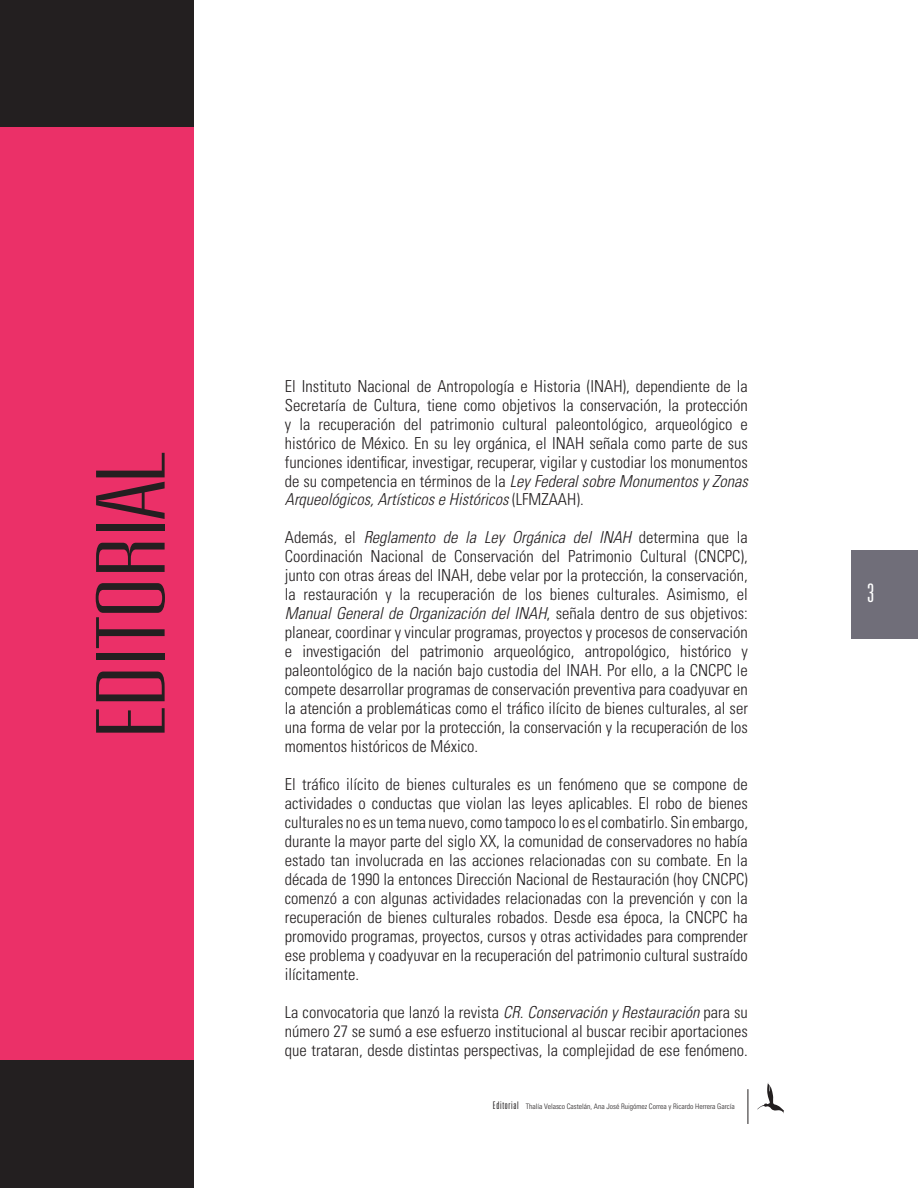
<style>
.page{position:relative;width:918px;height:1188px;background:#fff}
.page>*{position:absolute;margin:0;border:0;box-sizing:border-box;transform-origin:0 0}
.t1{font:100 ultra-condensed 94.95px "Univers LT Std";color:#231f20;scale:1.79 1}
.t2{font:300 ultra-condensed 25.5px "Univers LT Std";color:#fff}
.Normal_wrd_83{font:300 condensed 16.5px/19px "Univers LT Std";color:#231f20;text-align:justify}
.t3{font:300 condensed 7.5px "Univers LT Std";color:#231f20}
.s1{font-style:italic}
.s2{font-stretch:ultra-condensed;font-size:10.5px}
</style>
<div class="page">
<hr style="left:748px;top:1089px;width:1px;height:35px;background:#231f20">
<div style="left:851px;top:550px;width:67px;height:88px;background:#706e79"></div>
<svg style="left:757px;top:1082px;width:27px;height:32px"></svg>
<div style="left:0;top:0;width:193px;height:1188px;background:#231f20"></div>
<div style="left:0;top:127px;width:193px;height:933px;background:#eb3068"></div>
<h1 class="t1" style="left:83px;top:738px;width:162px;rotate:-90deg">EDITORIAL</h1>
<p class="Normal_wrd_83" style="left:285px;top:376px;width:465px">El Instituto Nacional de Antropología e Historia (INAH), dependiente de la Secretaría de Cultura, tiene como objetivos la conservación, la protección y la recuperación del patrimonio cultural paleontológico, arqueológico e histórico de México. En su ley orgánica, el INAH señala como parte de sus funciones identificar, investigar, recuperar, vigilar y custodiar los monumentos de su competencia en términos de la <span class="s1">Ley Federal sobre Monumentos y Zonas Arqueológicos, Artísticos e Históricos</span> (LFMZAAH).</p>
<p class="Normal_wrd_83" style="left:285px;top:528px;width:465px">Además, el <span class="s1">Reglamento de la Ley Orgánica del INAH</span> determina que la Coordinación Nacional de Conservación del Patrimonio Cultural (CNCPC), junto con otras áreas del INAH, debe velar por la protección, la conservación, la restauración y la recuperación de los bienes culturales. Asimismo, el <span class="s1">Manual General de Organización del INAH</span>, señala dentro de sus objetivos: planear, coordinar y vincular programas, proyectos y procesos de conservación e investigación del patrimonio arqueológico, antropológico, histórico y paleontológico de la nación bajo custodia del INAH. Por ello, a la CNCPC le compete desarrollar programas de conservación preventiva para coadyuvar en la atención a problemáticas como el tráfico ilícito de bienes culturales, al ser una forma de velar por la protección, la conservación y la recuperación de los momentos históricos de México.</p>
<p class="Normal_wrd_83" style="left:285px;top:775px;width:465px">El tráfico ilícito de bienes culturales es un fenómeno que se compone de actividades o conductas que violan las leyes aplicables. El robo de bienes culturales no es un tema nuevo, como tampoco lo es el combatirlo. Sin embargo, durante la mayor parte del siglo XX, la comunidad de conservadores no había estado tan involucrada en las acciones relacionadas con su combate. En la década de 1990 la entonces Dirección Nacional de Restauración (hoy CNCPC) comenzó a con algunas actividades relacionadas con la prevención y con la recuperación de bienes culturales robados. Desde esa época, la CNCPC ha promovido programas, proyectos, cursos y otras actividades para comprender ese problema y coadyuvar en la recuperación del patrimonio cultural sustraído ilícitamente.</p>
<p class="Normal_wrd_83" style="left:285px;top:1002px;width:465px">La convocatoria que lanzó la revista <span class="s1">CR. Conservación y Restauración</span> para su número 27 se sumó a ese esfuerzo institucional al buscar recibir aportaciones que trataran, desde distintas perspectivas, la complejidad de ese fenómeno.</p>
<p class="t3" style="left:493px;top:1102px;width:243px"><span class="s2">Editorial</span> Thalía Velasco Castelán, Ana José Ruigómez Correa y Ricardo Herrera García</p>
<h2 class="t2" style="left:867px;top:579px;width:9px">3</h2>
</div>
